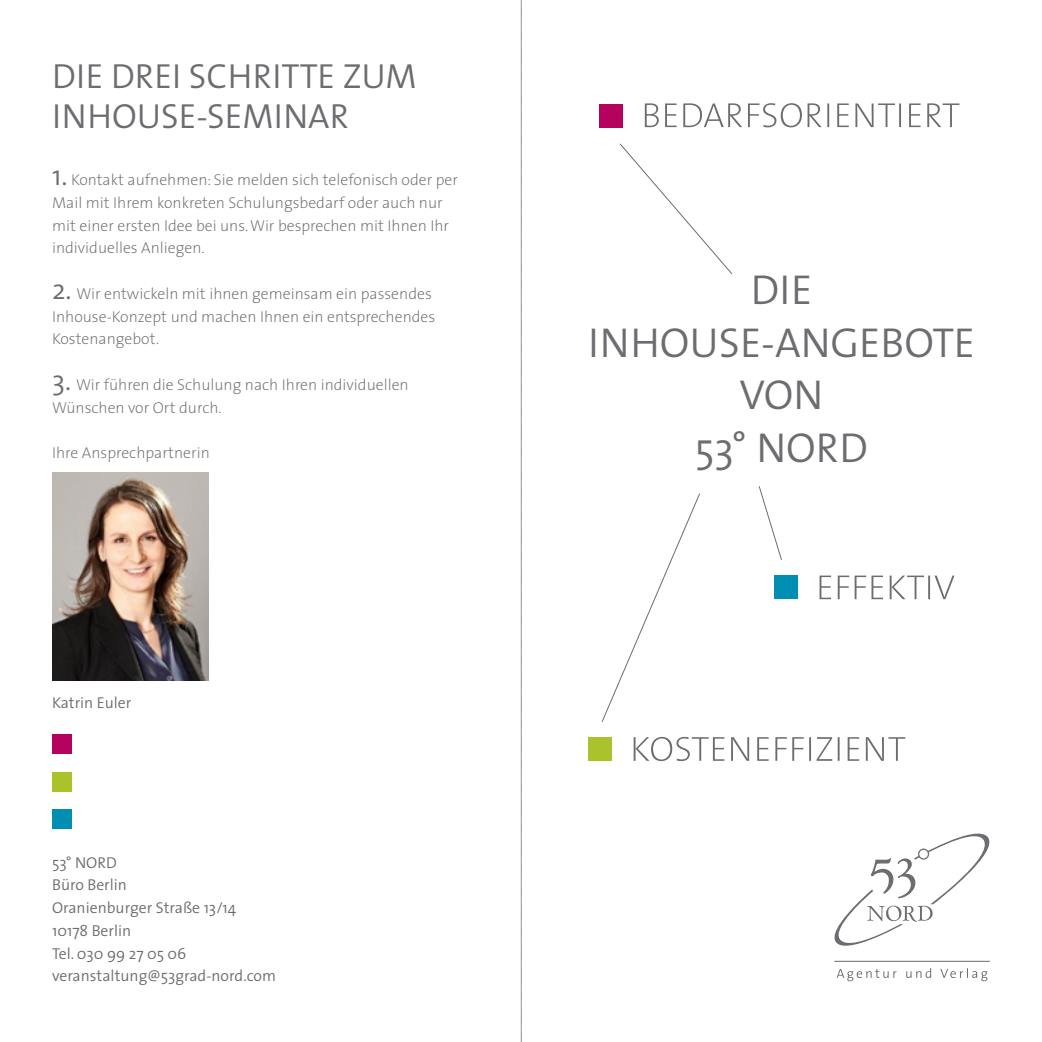
<style>
.page{position:relative;width:1042px;height:1042px;background:#fff}
.page>*{position:absolute;margin:0;border:0;box-sizing:border-box;transform-origin:0 0}
.t1{font:300 42px "The Sans";color:#6c6d70}
.t2{font:300 35px "The Sans";color:#6c6d70}
.t3{font:200 15.75px/22.8px "The Sans";color:#6c6d70}
.t4{font:300 15.75px "The Sans";color:#6c6d70}
.s1{font-weight:300;font-size:28px}
</style>
<div class="page">
<svg style="left:834px;top:833px;width:156px;height:113px"></svg>
<hr style="left:834px;top:961px;width:156px;height:1px;background:#6c6d70">
<svg style="left:918px;top:849px;width:10px;height:10px"></svg>
<div style="left:918px;top:848px;width:11px;height:11px;border:1px solid #6c6d70;border-radius:50%"></div>
<svg style="left:836px;top:968px;width:151px;height:13px"></svg>
<svg style="left:819px;top:575px;width:135px;height:24px"></svg>
<div style="left:774px;top:575px;width:24px;height:24px;background:#008fb3"></div>
<svg style="left:634px;top:737px;width:271px;height:24px"></svg>
<div style="left:588px;top:737px;width:24px;height:24px;background:#aac32c"></div>
<svg style="left:645px;top:103px;width:314px;height:24px"></svg>
<div style="left:599px;top:104px;width:24px;height:23px;background:#b5025e"></div>
<svg style="left:521px;top:0;width:1px;height:1042px"></svg>
<svg style="left:619px;top:143px;width:113px;height:131px"></svg>
<svg style="left:601px;top:493px;width:99px;height:229px"></svg>
<svg style="left:758px;top:486px;width:24px;height:74px"></svg>
<div style="left:52px;top:809px;width:20px;height:20px;background:#008fb3"></div>
<div style="left:52px;top:771px;width:20px;height:20px;background:#aac32c"></div>
<div style="left:52px;top:734px;width:20px;height:19px;background:#b5025e"></div>
<img style="left:52px;top:473px;width:156px;height:208px">
<p class="t2" style="left:52px;top:47px;width:366px">DIE DREI SCHRITTE ZUM</p>
<p class="t2" style="left:52px;top:87px;width:298px">INHOUSE-SEMINAR</p>
<p class="t3" style="left:52px;top:168px;width:407px"><span class="s1">1.</span> Kontakt aufnehmen: Sie melden sich telefonisch oder per Mail mit Ihrem konkreten Schulungsbedarf oder auch nur mit einer ersten Idee bei uns. Wir besprechen mit Ihnen Ihr individuelles Anliegen.</p>
<p class="t3" style="left:52px;top:282px;width:385px"><span class="s1">2.</span> Wir entwickeln mit ihnen gemeinsam ein passendes<br>Inhouse-Konzept und machen Ihnen ein entsprechendes<br>Kostenangebot.</p>
<p class="t3" style="left:52px;top:373px;width:358px"><span class="s1">3.</span> Wir führen die Schulung nach Ihren individuellen</p>
<p class="t3" style="left:52px;top:395px;width:171px">Wünschen vor Ort durch.</p>
<p class="t3" style="left:52px;top:441px;width:159px">Ihre Ansprechpartnerin</p>
<p class="t4" style="left:52px;top:690px;width:81px">Katrin Euler</p>
<p class="t4" style="left:52px;top:849px;width:66px">53° NORD</p>
<p class="t4" style="left:52px;top:872px;width:76px">Büro Berlin</p>
<p class="t4" style="left:52px;top:895px;width:186px">Oranienburger Straße 13/14</p>
<p class="t4" style="left:52px;top:917px;width:81px">10178 Berlin</p>
<p class="t4" style="left:52px;top:940px;width:136px">Tel. 030 99 27 05 06</p>
<p class="t4" style="left:52px;top:963px;width:225px">veranstaltung@53grad-nord.com</p>
<p class="t1" style="left:750px;top:255px;width:63px">DIE</p>
<p class="t1" style="left:588px;top:308px;width:388px">INHOUSE-ANGEBOTE</p>
<p class="t1" style="left:739px;top:360px;width:85px">VON</p>
<p class="t1" style="left:695px;top:413px;width:175px">53° NORD</p>
</div>
